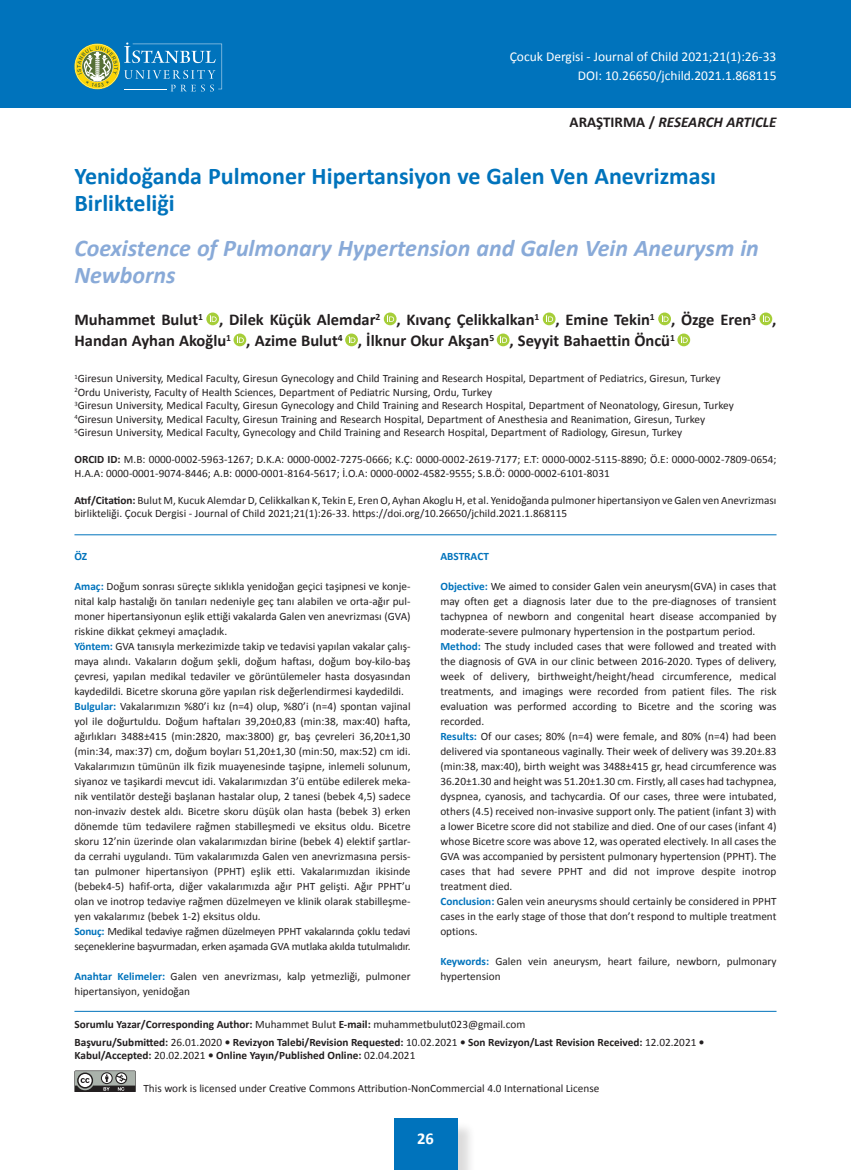
<style>
.page{position:relative;width:851px;height:1170px;background:#fff}
.page>*{position:absolute;margin:0;border:0;box-sizing:border-box;transform-origin:0 0}
.t1{font:700 24px/27px "Calibri";color:#0073bc}
.t2{font:italic 700 24px/27px "Calibri";color:#89aad8}
.t3{font:700 16.5px/21px "Calibri";color:#231f20}
.t4{font:700 16.5px "Calibri";color:#fff}
.t5{font:italic 700 15px "Calibri";color:#231f20}
.t6{font:13.5px/19.5px "Calibri";color:#fff;text-align:right}
.t7{font:11.25px/15px "Calibri";color:#231f20}
.t8{font:700 11.25px/17.7px "Calibri";color:#231f20}
.t9{font:700 11.25px "Calibri";color:#0073bc}
.s1{font-style:normal}
.s2{font-weight:700}
.s3{font-weight:700;color:#0073bc}
.s4{font-weight:400}
</style>
<div class="page">
<div style="left:396px;top:1121px;width:80px;height:48px;background:#231f20;opacity:.16"></div>
<div style="left:393px;top:1118px;width:64px;height:51px;background:#0073bc"></div>
<div style="left:0;top:0;width:850px;height:107px;background:#0073bc"></div>
<svg style="left:206px;top:312px;width:13px;height:13px"></svg>
<svg style="left:210px;top:315px;width:7px;height:7px"></svg>
<div style="left:384px;top:312px;width:12px;height:13px;background:#a6ce39;border-radius:50%"></div>
<svg style="left:387px;top:315px;width:7px;height:7px"></svg>
<svg style="left:542px;top:312px;width:13px;height:13px"></svg>
<svg style="left:546px;top:315px;width:7px;height:7px"></svg>
<svg style="left:658px;top:312px;width:13px;height:13px"></svg>
<svg style="left:661px;top:315px;width:7px;height:7px"></svg>
<svg style="left:759px;top:312px;width:13px;height:13px"></svg>
<svg style="left:762px;top:315px;width:7px;height:7px"></svg>
<svg style="left:233px;top:333px;width:13px;height:13px"></svg>
<svg style="left:237px;top:336px;width:7px;height:7px"></svg>
<svg style="left:345px;top:333px;width:13px;height:13px"></svg>
<svg style="left:348px;top:336px;width:7px;height:7px"></svg>
<svg style="left:496px;top:333px;width:13px;height:13px"></svg>
<svg style="left:500px;top:336px;width:7px;height:7px"></svg>
<svg style="left:677px;top:333px;width:13px;height:13px"></svg>
<svg style="left:680px;top:336px;width:7px;height:7px"></svg>
<hr style="left:74px;top:1010px;width:702px;height:1px;background:#0073bc">
<hr style="left:74px;top:534px;width:702px;height:1px;background:#0073bc">
<svg style="left:74px;top:1070px;width:62px;height:21px"></svg>
<svg style="left:74px;top:43px;width:148px;height:49px"></svg>
<p class="t6" style="left:509px;top:46px;width:268px">Çocuk Dergisi - Journal of Child 2021;21(1):26-33<br>DOI: 10.26650/jchild.2021.1.868115</p>
<h3 class="t5" style="left:569px;top:112px;width:208px"><span class="s1">ARAŞTIRMA /</span> RESEARCH ARTICLE</h3>
<h1 class="t1" style="left:74px;top:163px;width:643px">Yenidoğanda Pulmoner Hipertansiyon ve Galen Ven Anevrizması<br>Birlikteliği</h1>
<h1 class="t2" style="left:74px;top:235px;width:685px">Coexistence of Pulmonary Hypertension and Galen Vein Aneurysm in<br>Newborns</h1>
<h2 class="t3" style="left:74px;top:309px;width:703px">Muhammet Bulut<sup>1</sup> , Dilek Küçük Alemdar<sup>2</sup> , Kıvanç Çelikkalkan<sup>1</sup> , Emine Tekin<sup>1</sup> , Özge Eren<sup>3</sup> ,<br>Handan Ayhan Akoğlu<sup>1</sup> , Azime Bulut<sup>4</sup> , İlknur Okur Akşan<sup>5</sup> , Seyyit Bahaettin Öncü<sup>1</sup></h2>
<p class="t7" style="left:74px;top:372px;width:660px;line-height:13.5px"><sup>1</sup>Giresun University, Medical Faculty, Giresun Gynecology and Child Training and Research Hospital, Department of Pediatrics, Giresun, Turkey <sup>2</sup>Ordu Univeristy, Faculty of Health Sciences, Department of Pediatric Nursing, Ordu, Turkey<br><sup>3</sup>Giresun University, Medical Faculty, Giresun Gynecology and Child Training and Research Hospital, Department of Neonatology, Giresun, Turkey <sup>4</sup>Giresun University, Medical Faculty, Giresun Training and Research Hospital, Department of Anesthesia and Reanimation, Giresun, Turkey <sup>5</sup>Giresun University, Medical Faculty, Gynecology and Child Training and Research Hospital, Department of Radiology, Giresun, Turkey</p>
<p class="t7" style="left:74px;top:453px;width:703px;line-height:13.5px"><span class="s2">ORCID ID:</span> M.B: 0000-0002-5963-1267; D.K.A: 0000-0002-7275-0666; K.Ç: 0000-0002-2619-7177; E.T: 0000-0002-5115-8890; Ö.E: 0000-0002-7809-0654;<br>H.A.A: 0000-0001-9074-8446; A.B: 0000-0001-8164-5617; İ.O.A: 0000-0002-4582-9555; S.B.Ö: 0000-0002-6101-8031</p>
<p class="t7" style="left:74px;top:493px;width:703px;line-height:13.5px"><span class="s2">Atıf/Citation:</span> Bulut M, Kucuk Alemdar D, Celikkalkan K, Tekin E, Eren O, Ayhan Akoglu H, et al. Yenidoğanda pulmoner hipertansiyon ve Galen ven Anevrizması birlikteliği. Çocuk Dergisi - Journal of Child 2021;21(1):26-33. https://doi.org/10.26650/jchild.2021.1.868115</p>
<p class="t9" style="left:74px;top:549px;width:14px">ÖZ</p>
<p class="t7" style="left:74px;top:578px;width:337px"><span class="s3">Amaç:</span> Doğum sonrası süreçte sıklıkla yenidoğan geçici taşipnesi ve konje&shy;nital kalp hastalığı ön tanıları nedeniyle geç tanı alabilen ve orta-ağır pul&shy;moner hipertansiyonun eşlik ettiği vakalarda Galen ven anevrizması (GVA) riskine dikkat çekmeyi amaçladık.<br><span class="s3">Yöntem:</span> GVA tanısıyla merkezimizde takip ve tedavisi yapılan vakalar çalış&shy;maya alındı. Vakaların doğum şekli, doğum haftası, doğum boy-kilo-baş çevresi, yapılan medikal tedaviler ve görüntülemeler hasta dosyasından kaydedildi. Bicetre skoruna göre yapılan risk değerlendirmesi kaydedildi.<br><span class="s3">Bulgular:</span> Vakalarımızın %80’i kız (n=4) olup, %80’i (n=4) spontan vajinal yol ile doğurtuldu. Doğum haftaları 39,20±0,83 (min:38, max:40) hafta, ağırlıkları 3488±415 (min:2820, max:3800) gr, baş çevreleri 36,20±1,30 (min:34, max:37) cm, doğum boyları 51,20±1,30 (min:50, max:52) cm idi.<br>Vakalarımızın tümünün ilk fizik muayenesinde taşipne, inlemeli solunum, siyanoz ve taşikardi mevcut idi. Vakalarımızdan 3’ü entübe edilerek meka&shy;nik ventilatör desteği başlanan hastalar olup, 2 tanesi (bebek 4,5) sadece non-invaziv destek aldı. Bicetre skoru düşük olan hasta (bebek 3) erken dönemde tüm tedavilere rağmen stabilleşmedi ve eksitus oldu. Bicetre skoru 12’nin üzerinde olan vakalarımızdan birine (bebek 4) elektif şartlar&shy;da cerrahi uygulandı. Tüm vakalarımızda Galen ven anevrizmasına persis&shy;tan pulmoner hipertansiyon (PPHT) eşlik etti. Vakalarımızdan ikisinde (bebek4-5) hafif-orta, diğer vakalarımızda ağır PHT gelişti. Ağır PPHT’u olan ve inotrop tedaviye rağmen düzelmeyen ve klinik olarak stabilleşme&shy;yen vakalarımız (bebek 1-2) eksitus oldu.<br><span class="s3">Sonuç:</span> Medikal tedaviye rağmen düzelmeyen PPHT vakalarında çoklu tedavi seçeneklerine başvurmadan, erken aşamada GVA mutlaka akılda tutulmalıdır.</p>
<p class="t7" style="left:74px;top:968px;width:337px"><span class="s3">Anahtar Kelimeler:</span> Galen ven anevrizması, kalp yetmezliği, pulmoner hipertansiyon, yenidoğan</p>
<p class="t9" style="left:440px;top:549px;width:50px">ABSTRACT</p>
<p class="t7" style="left:440px;top:578px;width:337px"><span class="s3">Objective:</span> We aimed to consider Galen vein aneurysm(GVA) in cases that may often get a diagnosis later due to the pre-diagnoses of transient tachypnea of newborn and congenital heart disease accompanied by moderate-severe pulmonary hypertension in the postpartum period.<br><span class="s3">Method:</span> The study included cases that were followed and treated with the diagnosis of GVA in our clinic between 2016-2020. Types of delivery, week of delivery, birthweight/height/head circumference, medical treatments, and imagings were recorded from patient files. The risk evaluation was performed according to Bicetre and the scoring was recorded.<br><span class="s3">Results:</span> Of our cases; 80% (n=4) were female, and 80% (n=4) had been delivered via spontaneous vaginally. Their week of delivery was 39.20±.83 (min:38, max:40), birth weight was 3488±415 gr, head circumference was 36.20±1.30 and height was 51.20±1.30 cm. Firstly, all cases had tachypnea, dyspnea, cyanosis, and tachycardia. Of our cases, three were intubated, others (4.5) received non-invasive support only. The patient (infant 3) with a lower Bicetre score did not stabilize and died. One of our cases (infant 4) whose Bicetre score was above 12, was operated electively. In all cases the GVA was accompanied by persistent pulmonary hypertension (PPHT). The cases that had severe PPHT and did not improve despite inotrop treatment died.<br><span class="s3">Conclusion:</span> Galen vein aneurysms should certainly be considered in PPHT cases in the early stage of those that don’t respond to multiple treatment options.</p>
<p class="t7" style="left:440px;top:953px;width:337px"><span class="s3">Keywords:</span> Galen vein aneurysm, heart failure, newborn, pulmonary hypertension</p>
<p class="t8" style="left:74px;top:1015px;width:631px">Sorumlu Yazar/Corresponding Author: <span class="s4">Muhammet Bulut</span> E-mail: <span class="s4">muhammetbulut023@gmail.com<br></span>Başvuru/Submitted: <span class="s4">26.01.2020</span> • Revizyon Talebi/Revision Requested: <span class="s4">10.02.2021</span> • Son Revizyon/Last Revision Received: <span class="s4">12.02.2021</span> •</p>
<p class="t8" style="left:74px;top:1046px;width:342px">Kabul/Accepted: <span class="s4">20.02.2021</span> • Online Yayın/Published Online: <span class="s4">02.04.2021</span></p>
<p class="t7" style="left:143px;top:1080px;width:457px">This work is licensed under Creative Commons Attribution-NonCommercial 4.0 International License</p>
<h2 class="t4" style="left:417px;top:1127px;width:18px">26</h2>
</div>
